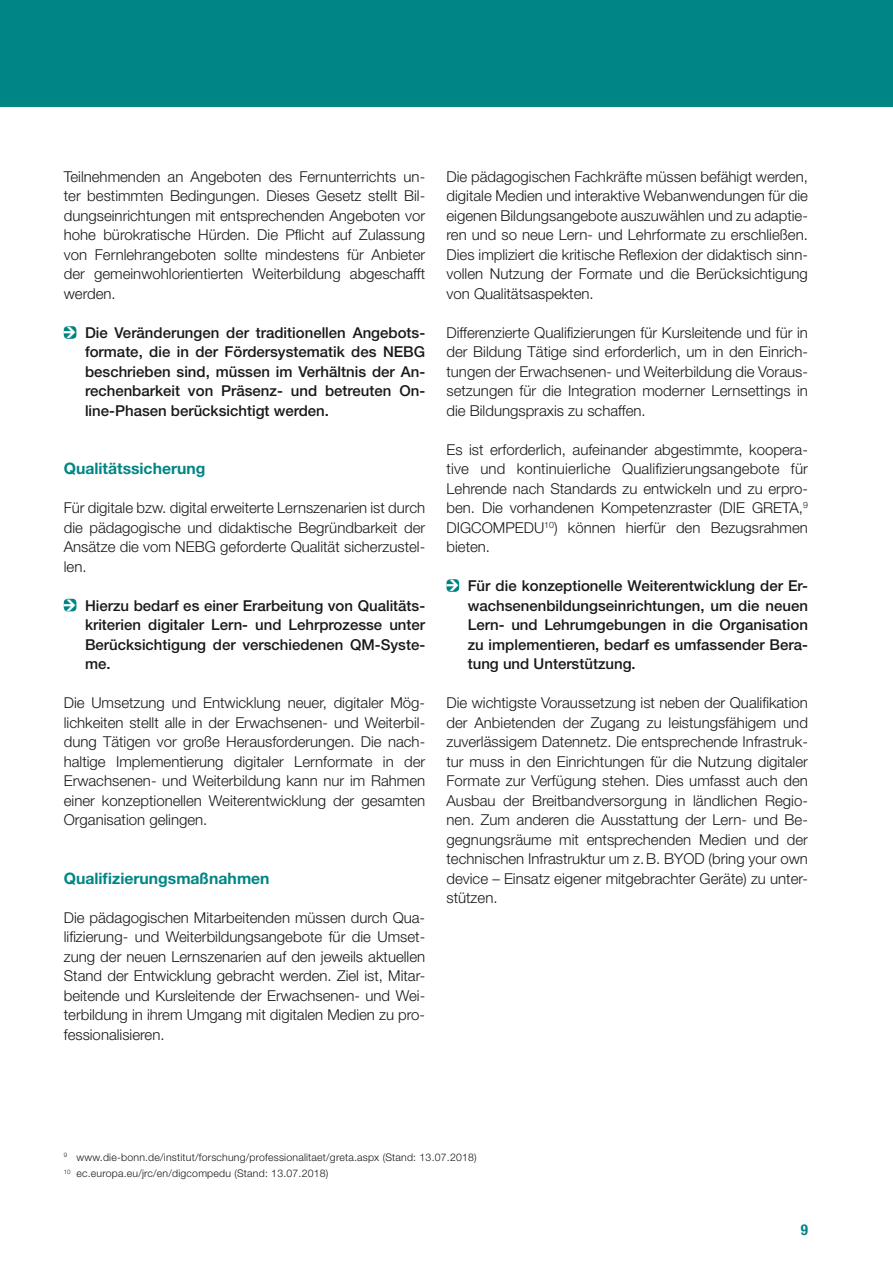
<style>
.page{position:relative;width:893px;height:1263px;background:#fff}
.page>*{position:absolute;margin:0;border:0;box-sizing:border-box;transform-origin:0 0}
.t1{font:700 15.75px "Helvetica Neue LT";color:#008585}
.t2{font:300 15px/19.5px "Helvetica Neue LT";color:#1a1918;text-align:justify}
.t3{font:500 15px/19.5px "Helvetica Neue LT";color:#1a1918;text-align:justify}
.t4{font:700 condensed 15px "Helvetica Neue LT Std";color:#008585}
.t5{font:300 10.5px/16.5px "Helvetica Neue LT";letter-spacing:.02em;color:#1a1918}
</style>
<div class="page">
<div style="left:0;top:0;width:893px;height:106px;background:#008585"></div>
<svg style="left:64px;top:326px;width:12px;height:13px"></svg>
<svg style="left:446px;top:579px;width:13px;height:13px"></svg>
<svg style="left:63px;top:327px;width:13px;height:11px"></svg>
<svg style="left:63px;top:599px;width:13px;height:12px"></svg>
<svg style="left:446px;top:580px;width:12px;height:11px"></svg>
<p class="t2" style="left:64px;top:166px;width:363px">Teilnehmenden an Angeboten des Fernunterrichts un&shy;ter bestimmten Bedingungen. Dieses Gesetz stellt Bil&shy;dungseinrichtungen mit entsprechenden Angeboten vor hohe bürokratische Hürden. Die Pflicht auf Zulassung von Fernlehrangeboten sollte mindestens für Anbieter der gemeinwohlorientierten Weiterbildung abgeschafft werden.</p>
<p class="t3" style="left:85px;top:323px;width:342px">Die Veränderungen der traditionellen Angebots&shy;formate, die in der Fördersystematik des NEBG beschrieben sind, müssen im Verhältnis der An&shy;rechenbarkeit von Präsenz- und betreuten On&shy;line-Phasen berücksichtigt werden.</p>
<p class="t1" style="left:64px;top:459px;width:143px">Qualitätssicherung</p>
<p class="t2" style="left:64px;top:498px;width:363px">Für digitale bzw. digital erweiterte Lernszenarien ist durch die pädagogische und didaktische Begründbarkeit der Ansätze die vom NEBG geforderte Qualität sicherzustel&shy;len.</p>
<p class="t3" style="left:85px;top:596px;width:342px">Hierzu bedarf es einer Erarbeitung von Qualitäts&shy;kriterien digitaler Lern- und Lehrprozesse unter Berücksichtigung der verschiedenen QM-Syste&shy;me.</p>
<p class="t2" style="left:64px;top:693px;width:363px">Die Umsetzung und Entwicklung neuer, digitaler Mög&shy;lichkeiten stellt alle in der Erwachsenen- und Weiterbil&shy;dung Tätigen vor große Herausforderungen. Die nach&shy;haltige Implementierung digitaler Lernformate in der Erwachsenen- und Weiterbildung kann nur im Rahmen einer konzeptionellen Weiterentwicklung der gesamten Organisation gelingen.</p>
<p class="t1" style="left:64px;top:868px;width:207px">Qualifizierungsmaßnahmen</p>
<p class="t2" style="left:64px;top:907px;width:363px">Die pädagogischen Mitarbeitenden müssen durch Qua&shy;lifizierung- und Weiterbildungsangebote für die Umset&shy;zung der neuen Lernszenarien auf den jeweils aktuellen Stand der Entwicklung gebracht werden. Ziel ist, Mitar&shy;beitende und Kursleitende der Erwachsenen- und Wei&shy;terbildung in ihrem Umgang mit digitalen Medien zu pro&shy;fessionalisieren.</p>
<p class="t2" style="left:446px;top:166px;width:363px">Die pädagogischen Fachkräfte müssen befähigt werden, digitale Medien und interaktive Webanwendungen für die eigenen Bildungsangebote auszuwählen und zu adaptie&shy;ren und so neue Lern- und Lehrformate zu erschließen.<br>Dies impliziert die kritische Reflexion der didaktisch sinn&shy;vollen Nutzung der Formate und die Berücksichtigung von Qualitätsaspekten.</p>
<p class="t2" style="left:446px;top:322px;width:363px">Differenzierte Qualifizierungen für Kursleitende und für in der Bildung Tätige sind erforderlich, um in den Einrich&shy;tungen der Erwachsenen- und Weiterbildung die Voraus&shy;setzungen für die Integration moderner Lernsettings in die Bildungspraxis zu schaffen.</p>
<p class="t2" style="left:446px;top:439px;width:363px">Es ist erforderlich, aufeinander abgestimmte, koopera&shy;tive und kontinuierliche Qualifizierungsangebote für Lehrende nach Standards zu entwickeln und zu erpro&shy;ben. Die vorhandenen Kompetenzraster (DIE GRETA,<sup>9<br></sup>DIGCOMPEDU<sup>10</sup>) können hierfür den Bezugsrahmen bieten.</p>
<p class="t3" style="left:468px;top:576px;width:342px">Für die konzeptionelle Weiterentwicklung der Er&shy;wachsenenbildungseinrichtungen, um die neuen Lern- und Lehrumgebungen in die Organisation zu implementieren, bedarf es umfassender Bera&shy;tung und Unterstützung.</p>
<p class="t2" style="left:446px;top:693px;width:363px">Die wichtigste Voraussetzung ist neben der Qualifikation der Anbietenden der Zugang zu leistungsfähigem und zuverlässigem Datennetz. Die entsprechende Infrastruk&shy;tur muss in den Einrichtungen für die Nutzung digitaler Formate zur Verfügung stehen. Dies umfasst auch den Ausbau der Breitbandversorgung in ländlichen Regio&shy;nen. Zum anderen die Ausstattung der Lern- und Be&shy;gegnungsräume mit entsprechenden Medien und der technischen Infrastruktur um z.B. BYOD (bring your own device – Einsatz eigener mitgebrachter Geräte) zu unter&shy;stützen.</p>
<p class="t5" style="left:64px;top:1148px;width:414px"><sup>9</sup> www.die-bonn.de/institut/forschung/professionalitaet/greta.aspx (Stand: 13.07.2018)<br><sup>10</sup> ec.europa.eu/jrc/en/digcompedu (Stand: 13.07.2018)</p>
<p class="t4" style="left:801px;top:1221px;width:9px">9</p>
</div>
